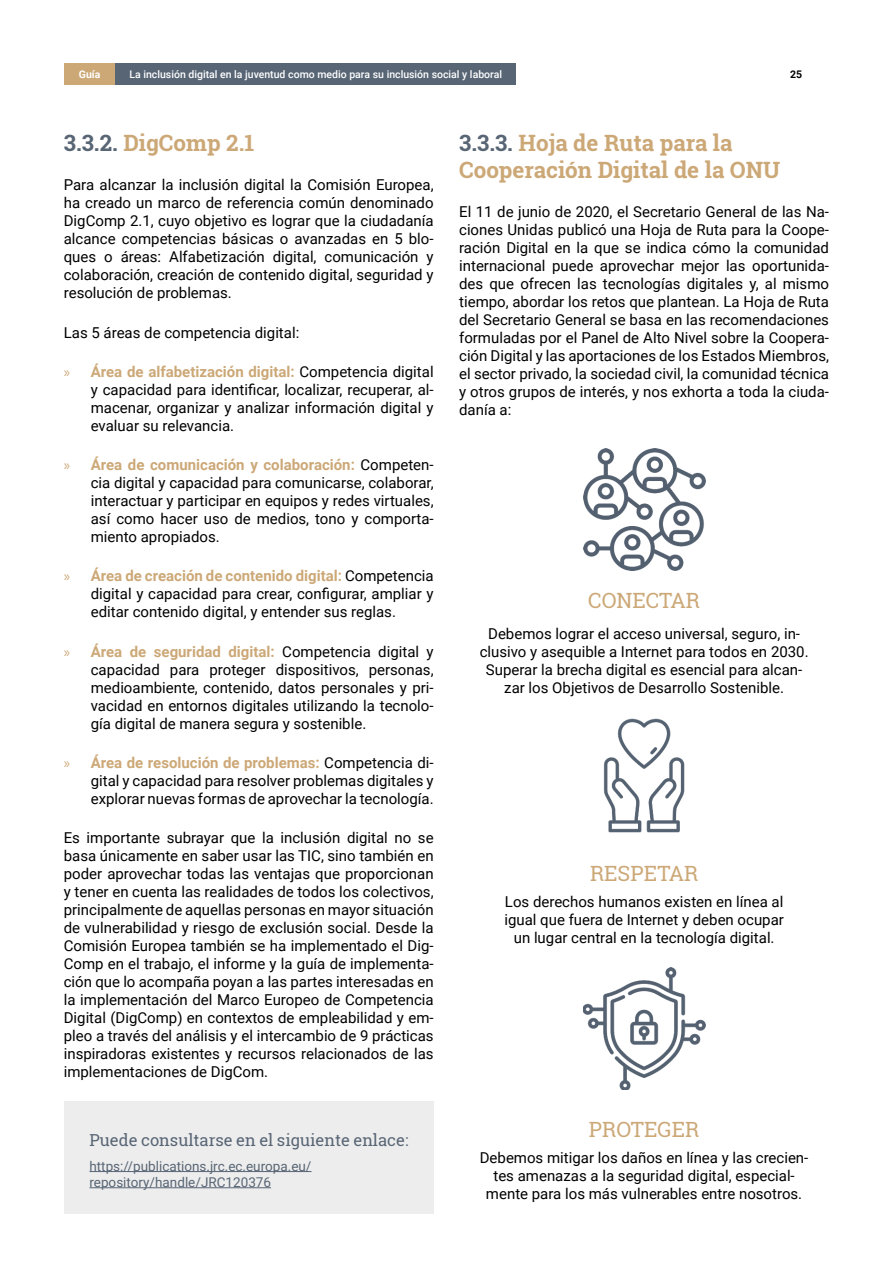
<style>
.page{position:relative;width:893px;height:1263px;background:#fff}
.page>*{position:absolute;margin:0;border:0;box-sizing:border-box;transform-origin:0 0}
.t1{font:700 22.5px/27px "Roboto Slab";color:#cca877}
.t2{font:21px "Roboto Slab";color:#cca877}
.t3{font:16.5px "Roboto Slab";color:#586575}
.t4{font:15px/18px "Roboto";color:#000;text-align:justify}
.t5{font:13.5px/16.2px "Roboto";color:#586575}
.t6{font:500 10.5px "Roboto";color:#fff}
.t7{font:700 10.5px "Roboto";color:#fff}
.t8{font:700 10.5px "Roboto";color:#000}
.s1{color:#586575}
.s2{font-family:"Myriad Pro";color:#cca877}
.s3{font-weight:700;color:#cca877}
</style>
<div class="page">
<div style="left:64px;top:63px;width:51px;height:22px;background:#cca877"></div>
<div style="left:115px;top:63px;width:401px;height:22px;background:#586575"></div>
<svg style="left:583px;top:448px;width:123px;height:123px"></svg>
<svg style="left:603px;top:718px;width:82px;height:115px"></svg>
<svg style="left:583px;top:967px;width:123px;height:123px"></svg>
<div style="left:64px;top:1101px;width:370px;height:113px;background:#ededed"></div>
<hr style="left:89px;top:1171px;width:222px;height:1px;background:#586575">
<hr style="left:89px;top:1187px;width:182px;height:1px;background:#586575">
<p class="t7" style="left:79px;top:68px;width:23px">Guía</p>
<p class="t6" style="left:129px;top:68px;width:374px">La inclusión digital en la juventud como medio para su inclusión social y laboral</p>
<p class="t8" style="left:790px;top:68px;width:14px">25</p>
<h1 class="t1" style="left:64px;top:129px;width:192px"><span class="s1">3.3.2.</span> DigComp 2.1</h1>
<p class="t4" style="left:64px;top:176px;width:371px">Para alcanzar la inclusión digital la Comisión Europea, ha creado un marco de referencia común denominado DigComp 2.1, cuyo objetivo es lograr que la ciudadanía alcance competencias básicas o avanzadas en 5 blo&shy;ques o áreas: Alfabetización digital, comunicación y colaboración, creación de contenido digital, seguridad y resolución de problemas.</p>
<p class="t4" style="left:64px;top:324px;width:237px">Las 5 áreas de competencia digital:</p>
<p class="t4" style="left:91px;top:363px;width:344px;text-indent:-27px"><span class="s2">»</span> <span class="s3">Área de alfabetización digital:</span> Competencia digital y capacidad para identificar, localizar, recuperar, al&shy;macenar, organizar y analizar información digital y evaluar su relevancia.</p>
<p class="t4" style="left:91px;top:456px;width:344px;text-indent:-27px"><span class="s2">»</span> <span class="s3">Área de comunicación y colaboración:</span> Competen&shy;cia digital y capacidad para comunicarse, colaborar, interactuar y participar en equipos y redes virtuales, así como hacer uso de medios, tono y comporta&shy;miento apropiados.</p>
<p class="t4" style="left:91px;top:567px;width:344px;text-indent:-27px"><span class="s2">»</span> <span class="s3">Área de creación de contenido digital:</span> Competencia digital y capacidad para crear, configurar, ampliar y editar contenido digital, y entender sus reglas.</p>
<p class="t4" style="left:91px;top:643px;width:344px;text-indent:-27px"><span class="s2">»</span> <span class="s3">Área de seguridad digital:</span> Competencia digital y capacidad para proteger dispositivos, personas, medioambiente, contenido, datos personales y pri&shy;vacidad en entornos digitales utilizando la tecnolo&shy;gía digital de manera segura y sostenible.</p>
<p class="t4" style="left:91px;top:754px;width:344px;text-indent:-27px"><span class="s2">»</span> <span class="s3">Área de resolución de problemas:</span> Competencia di&shy;gital y capacidad para resolver problemas digitales y explorar nuevas formas de aprovechar la tecnología.</p>
<p class="t4" style="left:64px;top:829px;width:371px">Es importante subrayar que la inclusión digital no se basa únicamente en saber usar las TIC, sino también en poder aprovechar todas las ventajas que proporcionan y tener en cuenta las realidades de todos los colectivos, principalmente de aquellas personas en mayor situación de vulnerabilidad y riesgo de exclusión social. Desde la Comisión Europea también se ha implementado el Dig-Comp en el trabajo, el informe y la guía de implementa&shy;ción que lo acompaña poyan a las partes interesadas en la implementación del Marco Europeo de Competencia Digital (DigComp) en contextos de empleabilidad y em&shy;pleo a través del análisis y el intercambio de 9 prácticas inspiradoras existentes y recursos relacionados de las implementaciones de DigCom.</p>
<p class="t3" style="left:89px;top:1128px;width:320px">Puede consultarse en el siguiente enlace:</p>
<p class="t5" style="left:89px;top:1158px;width:224px">https://publications.jrc.ec.europa.eu/ repository/handle/JRC120376</p>
<h1 class="t1" style="left:459px;top:129px;width:322px"><span class="s1">3.3.3.</span> Hoja de Ruta para la<br>Cooperación Digital de la ONU</h1>
<p class="t4" style="left:459px;top:203px;width:371px">El 11 de junio de 2020, el Secretario General de las Na&shy;ciones Unidas publicó una Hoja de Ruta para la Coope&shy;ración Digital en la que se indica cómo la comunidad internacional puede aprovechar mejor las oportunida&shy;des que ofrecen las tecnologías digitales y, al mismo tiempo, abordar los retos que plantean. La Hoja de Ruta del Secretario General se basa en las recomendaciones formuladas por el Panel de Alto Nivel sobre la Coopera&shy;ción Digital y las aportaciones de los Estados Miembros, el sector privado, la sociedad civil, la comunidad técnica y otros grupos de interés, y nos exhorta a toda la ciuda&shy;danía a:</p>
<h2 class="t2" style="left:588px;top:586px;width:113px">CONECTAR</h2>
<p class="t4" style="left:480px;top:625px;width:330px;text-align:center">Debemos lograr el acceso universal, seguro, in&shy;clusivo y asequible a Internet para todos en 2030.<br>Superar la brecha digital es esencial para alcan&shy;zar los Objetivos de Desarrollo Sostenible.</p>
<h2 class="t2" style="left:590px;top:858px;width:110px">RESPETAR</h2>
<p class="t4" style="left:504px;top:893px;width:281px;text-align:center">Los derechos humanos existen en línea al igual que fuera de Internet y deben ocupar un lugar central en la tecnología digital.</p>
<h2 class="t2" style="left:589px;top:1115px;width:112px">PROTEGER</h2>
<p class="t4" style="left:480px;top:1149px;width:330px;text-align:center">Debemos mitigar los daños en línea y las crecien&shy;tes amenazas a la seguridad digital, especial&shy;mente para los más vulnerables entre nosotros.</p>
</div>
